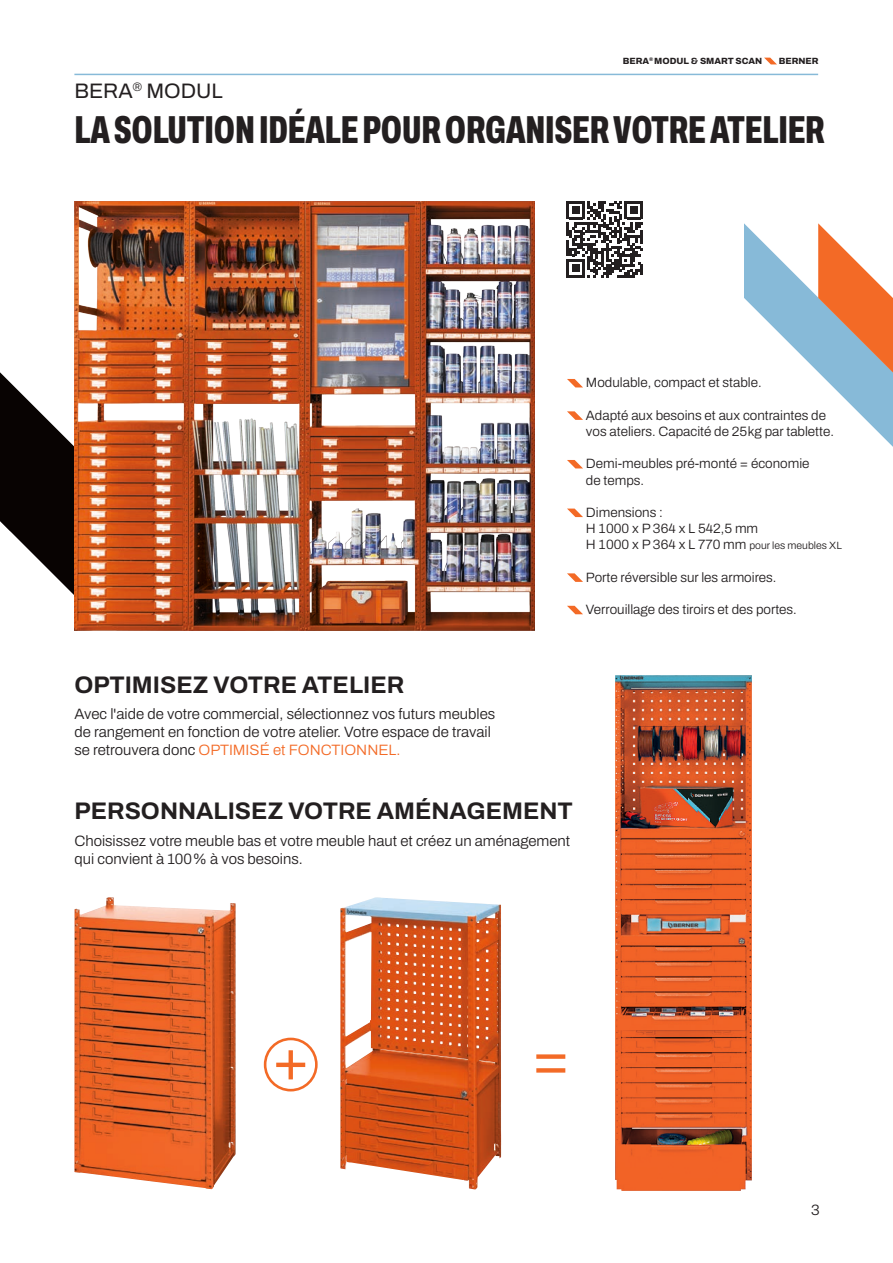
<style>
.page{position:relative;width:893px;height:1263px;background:#fff}
.page>*{position:absolute;margin:0;border:0;box-sizing:border-box;transform-origin:0 0}
.Subline_schwarz{font:800 extra-condensed 39px "Archivo";letter-spacing:-.005em;color:#231f20}
.t1{font:700 24px "Archivo";color:#231f20}
.Subline_schwarz-2{font:21px "Archivo";color:#231f20}
.t2{font:300 15px/18px "Archivo";color:#231f20}
.t3{font:300 13.5px/16.2px "Archivo";color:#231f20}
.t4{font:800 9px "Archivo";color:#231f20}
.s1{font-size:10.5px}
.s2{color:#f36a26}
</style>
<div class="page">
<div style="left:264px;top:1038px;width:54px;height:53px;border:3px solid #f36a26;border-radius:50%"></div>
<svg style="left:289px;top:1050px;width:4px;height:29px"></svg>
<hr style="left:276px;top:1063px;width:29px;height:4px;background:#f36a26">
<svg style="left:536px;top:1054px;width:29px;height:5px"></svg>
<svg style="left:536px;top:1068px;width:29px;height:4px"></svg>
<img style="left:74px;top:897px;width:162px;height:292px">
<img style="left:340px;top:897px;width:161px;height:292px">
<img style="left:74px;top:201px;width:460px;height:429px">
<img style="left:615px;top:676px;width:137px;height:515px">
<svg style="left:567px;top:379px;width:16px;height:8px"></svg>
<svg style="left:567px;top:411px;width:16px;height:9px"></svg>
<svg style="left:567px;top:460px;width:16px;height:8px"></svg>
<svg style="left:567px;top:509px;width:16px;height:8px"></svg>
<svg style="left:567px;top:573px;width:16px;height:9px"></svg>
<svg style="left:567px;top:606px;width:16px;height:8px"></svg>
<svg style="left:0;top:372px;width:74px;height:223px"></svg>
<svg style="left:744px;top:223px;width:149px;height:224px"></svg>
<svg style="left:566px;top:201px;width:77px;height:77px"></svg>
<svg style="left:764px;top:58px;width:13px;height:6px"></svg>
<hr style="left:74px;top:74px;width:744px;height:1px;background:#87bad8">
<p class="t4" style="left:623px;top:55px;width:141px">BERA<sup>®</sup> MODUL &amp; SMART SCAN</p>
<p class="t4" style="left:779px;top:55px;width:41px">BERNER</p>
<p class="Subline_schwarz-2" style="left:74px;top:75px;width:150px">BERA<sup>®</sup> MODUL</p>
<p class="Subline_schwarz" style="left:74px;top:101px;width:752px">LA SOLUTION IDÉALE POUR ORGANISER VOTRE ATELIER</p>
<p class="t3" style="left:586px;top:375px;width:177px">Modulable, compact et stable.</p>
<p class="t3" style="left:586px;top:407px;width:250px">Adapté aux besoins et aux contraintes de vos ateliers. Capacité de 25kg par tablette.</p>
<p class="t3" style="left:586px;top:456px;width:225px">Demi-meubles pré-monté = économie de temps.</p>
<p class="t3" style="left:586px;top:504px;width:257px">Dimensions :<br>H 1000 x P 364 x L 542,5 mm<br>H 1000 x P 364 x L 770 mm <span class="s1">pour les meubles XL</span></p>
<p class="t3" style="left:586px;top:569px;width:192px">Porte réversible sur les armoires.</p>
<p class="t3" style="left:586px;top:601px;width:212px">Verrouillage des tiroirs et des portes.</p>
<p class="t1" style="left:74px;top:667px;width:331px">OPTIMISEZ VOTRE ATELIER</p>
<p class="t2" style="left:74px;top:705px;width:422px">Avec l'aide de votre commercial, sélectionnez vos futurs meubles de rangement en fonction de votre atelier. Votre espace de travail se retrouvera donc <span class="s2">OPTIMISÉ et FONCTIONNEL.</span></p>
<p class="t1" style="left:74px;top:793px;width:500px">PERSONNALISEZ VOTRE AMÉNAGEMENT</p>
<p class="t2" style="left:74px;top:832px;width:497px">Choisissez votre meuble bas et votre meuble haut et créez un aménagement qui convient à 100% à vos besoins.</p>
<p class="t2" style="left:811px;top:1200px;width:10px">3</p>
</div>
